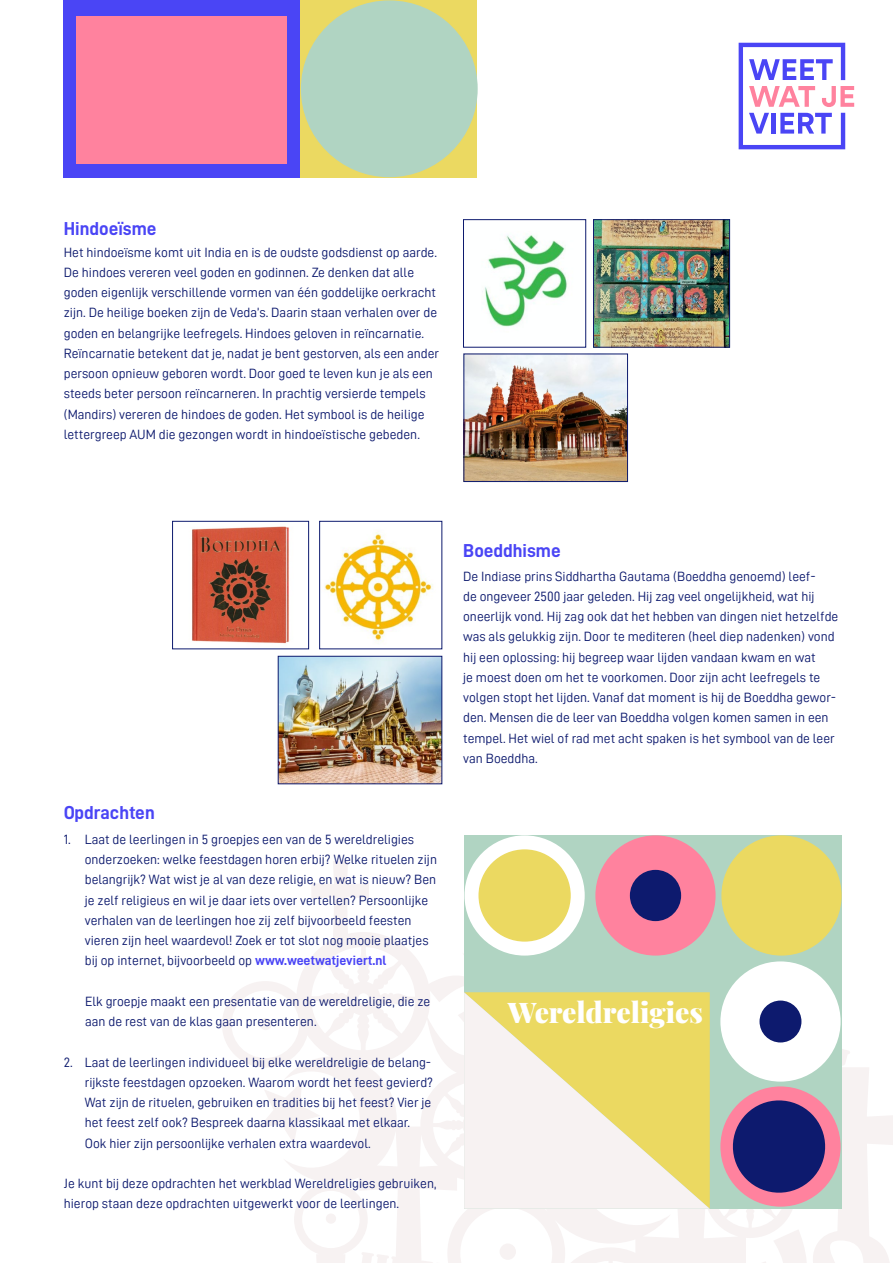
<style>
.page{position:relative;width:893px;height:1263px;background:#fff}
.page>*{position:absolute;margin:0;border:0;box-sizing:border-box;transform-origin:0 0}
.t1{font:900 28.5px "Playfair Display";color:#fff}
.t2{font:18.75px "D DIN Bold";color:#4a45f5}
.t3{font:13.5px/20.2px "D DIN";color:#0d1a6e}
.s1{font-family:"D DIN Bold";color:#4a45f5}
</style>
<div class="page">
<svg style="left:739px;top:43px;width:115px;height:106px"></svg>
<svg style="left:222px;top:861px;width:671px;height:402px"></svg>
<div style="left:300px;top:0;width:177px;height:177px;background:#ebd961"></div>
<div style="left:301px;top:0;width:177px;height:177px;background:#b0d4c2;border-radius:50%"></div>
<div style="left:64px;top:0;width:236px;height:177px;background:#4a45f5"></div>
<div style="left:76px;top:16px;width:211px;height:147px;background:#ff829e"></div>
<div style="left:464px;top:835px;width:378px;height:373px;background:#b0d4c2"></div>
<div style="left:720px;top:961px;width:121px;height:120px;background:#fff;border-radius:50%"></div>
<div style="left:759px;top:1000px;width:42px;height:42px;background:#0d1a6e;border-radius:50%"></div>
<div style="left:721px;top:835px;width:121px;height:120px;background:#ebd961;border-radius:50%"></div>
<div style="left:720px;top:1086px;width:121px;height:120px;background:#ff829e;border-radius:50%"></div>
<svg style="left:728px;top:1096px;width:102px;height:101px"></svg>
<div style="left:595px;top:835px;width:121px;height:120px;background:#ff829e;border-radius:50%"></div>
<div style="left:630px;top:870px;width:51px;height:51px;background:#0d1a6e;border-radius:50%"></div>
<div style="left:464px;top:835px;width:121px;height:120px;background:#fff;border-radius:50%"></div>
<div style="left:478px;top:849px;width:93px;height:92px;background:#ebd961;border-radius:50%"></div>
<svg style="left:464px;top:992px;width:246px;height:217px;background:#f0e5a9"></svg>
<img style="left:465px;top:356px;width:161px;height:124px">
<div style="left:463px;top:354px;width:165px;height:128px;border:1px solid #0d1a6e"></div>
<img style="left:595px;top:221px;width:133px;height:125px">
<div style="left:593px;top:219px;width:137px;height:129px;border:1px solid #0d1a6e"></div>
<img style="left:484px;top:235px;width:84px;height:92px">
<div style="left:463px;top:219px;width:123px;height:129px;border:1px solid #0d1a6e"></div>
<img style="left:324px;top:532px;width:110px;height:110px">
<div style="left:319px;top:521px;width:123px;height:128px;border:1px solid #0d1a6e"></div>
<img style="left:191px;top:526px;width:98px;height:118px">
<div style="left:172px;top:521px;width:137px;height:128px;border:1px solid #0d1a6e"></div>
<img style="left:280px;top:658px;width:160px;height:124px">
<div style="left:278px;top:656px;width:164px;height:128px;border:1px solid #0d1a6e"></div>
<h2 class="t2" style="left:64px;top:218px;width:94px">Hindoeïsme</h2>
<p class="t3" style="left:64px;top:242px;width:377px">Het hindoeïsme komt uit India en is de oudste godsdienst op aarde.<br>De hindoes vereren veel goden en godinnen. Ze denken dat alle goden eigenlijk verschillende vormen van één goddelijke oerkracht zijn. De heilige boeken zijn de Veda’s. Daarin staan verhalen over de goden en belangrijke leefregels. Hindoes geloven in reïncarnatie.<br>Reïncarnatie betekent dat je, nadat je bent gestorven, als een ander persoon opnieuw geboren wordt. Door goed te leven kun je als een steeds beter persoon reïncarneren. In prachtig versierde tempels (Mandirs) vereren de hindoes de goden. Het symbool is de heilige lettergreep AUM die gezongen wordt in hindoeïstische gebeden.</p>
<h2 class="t2" style="left:64px;top:802px;width:92px">Opdrachten</h2>
<p class="t3" style="left:85px;top:829px;width:354px;text-indent:-21px">1. Laat de leerlingen in 5 groepjes een van de 5 wereldreligies onderzoeken: welke feestdagen horen erbij? Welke rituelen zijn belangrijk? Wat wist je al van deze religie, en wat is nieuw? Ben je zelf religieus en wil je daar iets over vertellen? Persoonlijke verhalen van de leerlingen hoe zij zelf bijvoorbeeld feesten vieren zijn heel waardevol! Zoek er tot slot nog mooie plaatjes bij op internet, bijvoorbeeld op <span class="s1">www.weetwatjeviert.nl</span></p>
<p class="t3" style="left:85px;top:991px;width:347px">Elk groepje maakt een presentatie van de wereldreligie, die ze aan de rest van de klas gaan presenteren.</p>
<p class="t3" style="left:85px;top:1052px;width:350px;text-indent:-21px">2. Laat de leerlingen individueel bij elke wereldreligie de belang&shy;rijkste feestdagen opzoeken. Waarom wordt het feest gevierd?<br>Wat zijn de rituelen, gebruiken en tradities bij het feest? Vier je het feest zelf ook? Bespreek daarna klassikaal met elkaar.<br>Ook hier zijn persoonlijke verhalen extra waardevol.</p>
<p class="t3" style="left:64px;top:1173px;width:374px">Je kunt bij deze opdrachten het werkblad Wereldreligies gebruiken, hierop staan deze opdrachten uitgewerkt voor de leerlingen.</p>
<h2 class="t2" style="left:463px;top:540px;width:99px">Boeddhisme</h2>
<p class="t3" style="left:463px;top:566px;width:377px">De Indiase prins Siddhartha Gautama (Boeddha genoemd) leef-<br>de ongeveer 2500 jaar geleden. Hij zag veel ongelijkheid, wat hij oneerlijk vond. Hij zag ook dat het hebben van dingen niet hetzelfde was als gelukkig zijn. Door te mediteren (heel diep nadenken) vond hij een oplossing: hij begreep waar lijden vandaan kwam en wat<br>je moest doen om het te voorkomen. Door zijn acht leefregels te volgen stopt het lijden. Vanaf dat moment is hij de Boeddha gewor&shy;den. Mensen die de leer van Boeddha volgen komen samen in een tempel. Het wiel of rad met acht spaken is het symbool van de leer van Boeddha.</p>
<h1 class="t1" style="left:508px;top:990px;width:196px">Wereldreligies</h1>
</div>
